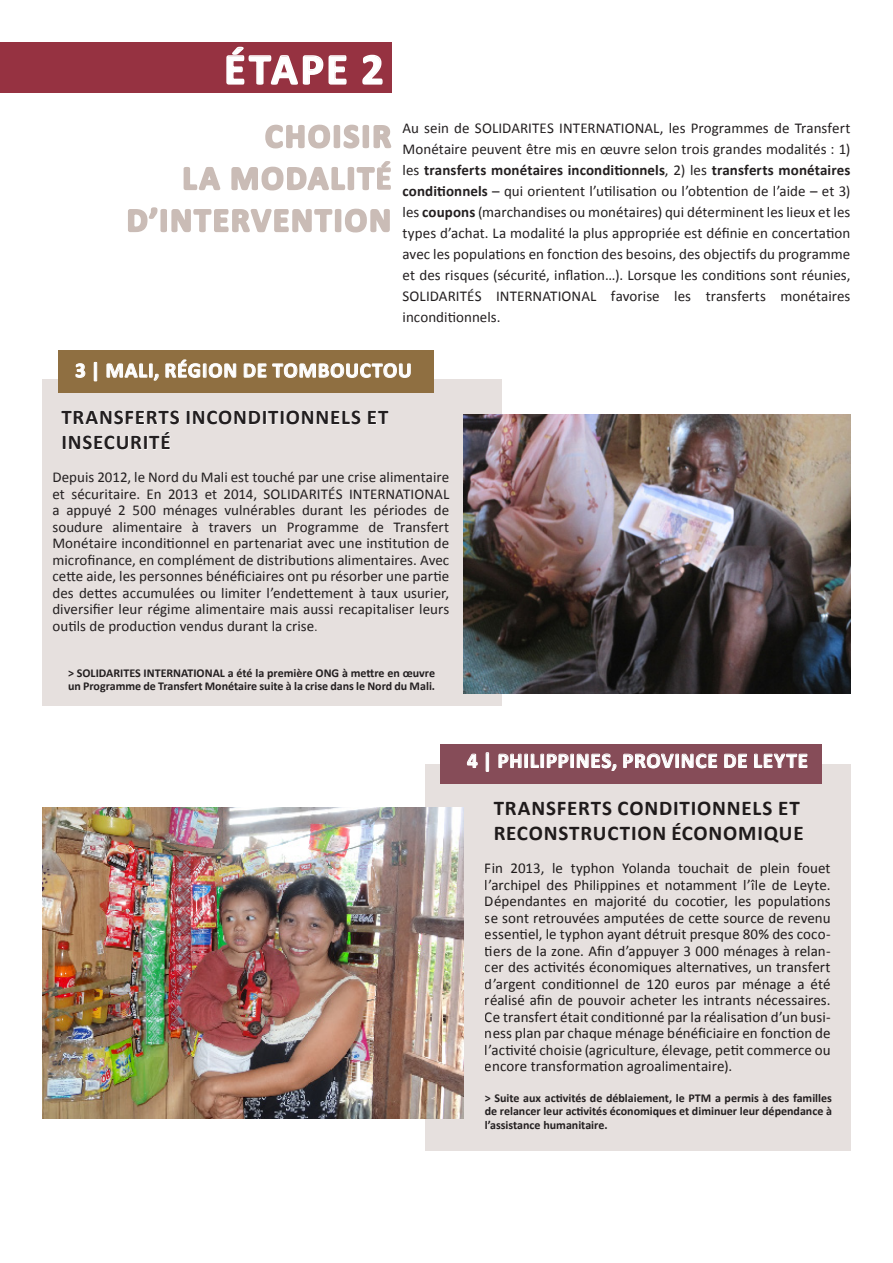
<style>
.page{position:relative;width:893px;height:1263px;background:#fff}
.page>*{position:absolute;margin:0;border:0;box-sizing:border-box;transform-origin:0 0}
.t1{font:700 44.1px "Calibri";letter-spacing:.06em;color:#fff}
.t2{font:700 33px/42px "Calibri";letter-spacing:.065em;color:#cabcb6;text-align:right}
.t3{font:700 21px/25.2px "Calibri";letter-spacing:.04em;color:#231f20}
.t4{font:700 21px "Calibri";letter-spacing:.035em;color:#fff}
.t5{font:15px/16.5px "Calibri";letter-spacing:.005em;color:#231f20;text-align:justify}
.t6{font:700 12px/13.5px "Calibri";color:#231f20}
.s1{font-weight:700}
.s2{font-weight:300}
</style>
<div class="page">
<div style="left:43px;top:380px;width:459px;height:326px;background:#e6e0de"></div>
<div style="left:425px;top:764px;width:425px;height:387px;background:#e6e0de"></div>
<div style="left:0;top:43px;width:392px;height:50px;background:#963241"></div>
<svg style="left:226px;top:46px;width:121px;height:39px"></svg>
<svg style="left:362px;top:54px;width:21px;height:31px"></svg>
<svg style="left:128px;top:124px;width:264px;height:109px"></svg>
<svg style="left:61px;top:410px;width:119px;height:15px"></svg>
<svg style="left:186px;top:410px;width:175px;height:15px"></svg>
<svg style="left:368px;top:410px;width:21px;height:15px"></svg>
<svg style="left:62px;top:431px;width:108px;height:19px"></svg>
<div style="left:58px;top:350px;width:376px;height:43px;background:#8f6f41"></div>
<div style="left:441px;top:744px;width:381px;height:40px;background:#864c58"></div>
<svg style="left:75px;top:363px;width:11px;height:15px"></svg>
<svg style="left:93px;top:361px;width:5px;height:21px"></svg>
<svg style="left:106px;top:363px;width:53px;height:18px"></svg>
<svg style="left:165px;top:359px;width:72px;height:19px"></svg>
<svg style="left:243px;top:363px;width:168px;height:15px"></svg>
<svg style="left:467px;top:753px;width:11px;height:15px"></svg>
<svg style="left:485px;top:752px;width:4px;height:20px"></svg>
<svg style="left:498px;top:753px;width:119px;height:18px"></svg>
<svg style="left:623px;top:753px;width:94px;height:16px"></svg>
<svg style="left:724px;top:753px;width:23px;height:15px"></svg>
<svg style="left:754px;top:753px;width:54px;height:15px"></svg>
<img style="left:463px;top:415px;width:387px;height:278px">
<img style="left:43px;top:808px;width:420px;height:310px">
<p class="t1" style="left:224px;top:41px;width:161px">ÉTAPE 2</p>
<p class="t2" style="left:127px;top:115px;width:266px">CHOISIR<br>LA MODALITÉ<br>D’INTERVENTION</p>
<p class="t5" style="left:403px;top:118px;width:449px;line-height:21px">Au sein de SOLIDARITES INTERNATIONAL, les Programmes de Transfert Monétaire peuvent être mis en œuvre selon trois grandes modalités : 1) les <span class="s1">transferts monétaires inconditionnels</span>, 2) les <span class="s1">transferts monétaires conditionnels</span> – qui orientent l’utilisation ou l’obtention de l’aide – et 3) les <span class="s1">coupons</span> (marchandises ou monétaires) qui déterminent les lieux et les types d’achat. La modalité la plus appropriée est définie en concertation avec les populations en fonction des besoins, des objectifs du programme et des risques (sécurité, inflation…). Lorsque les conditions sont réunies, SOLIDARITÉS INTERNATIONAL favorise les transferts monétaires inconditionnels.</p>
<p class="t4" style="left:75px;top:357px;width:338px">3 | MALI, RÉGION DE TOMBOUCTOU</p>
<p class="t3" style="left:61px;top:404px;width:329px">TRANSFERTS INCONDITIONNELS ET</p>
<p class="t3" style="left:61px;top:430px;width:111px">INSECURITÉ</p>
<p class="t5" style="left:52px;top:469px;width:398px">Depuis 2012, le Nord du Mali est touché par une crise alimentaire et sécuritaire. En 2013 et 2014, SOLIDARITÉS INTERNATIONAL a appuyé 2 500 ménages vulnérables durant les périodes de soudure alimentaire à travers un Programme de Transfert Monétaire inconditionnel en partenariat avec une institution de microfinance, en complément de distributions alimentaires. Avec cette aide, les personnes bénéficiaires ont pu résorber une partie des dettes accumulées ou limiter l’endettement à taux usurier, diversifier leur régime alimentaire mais aussi recapitaliser leurs outils de production vendus durant la crise<span class="s2">.</span></p>
<p class="t6" style="left:68px;top:666px;width:369px">&gt; SOLIDARITES INTERNATIONAL a été la première ONG à mettre en œuvre un Programme de Transfert Monétaire suite à la crise dans le Nord du Mali.</p>
<p class="t4" style="left:467px;top:747px;width:342px">4 | PHILIPPINES, PROVINCE DE LEYTE</p>
<h3 class="t3" style="left:494px;top:796px;width:311px">TRANSFERTS CONDITIONNELS ET<br>RECONSTRUCTION ÉCONOMIQUE</h3>
<p class="t5" style="left:485px;top:860px;width:347px">Fin 2013, le typhon Yolanda touchait de plein fouet l’archipel des Philippines et notamment l’île de Leyte.<br>Dépendantes en majorité du cocotier, les populations se sont retrouvées amputées de cette source de revenu essentiel, le typhon ayant détruit presque 80% des coco&shy;tiers de la zone. Afin d’appuyer 3 000 ménages à relan&shy;cer des activités économiques alternatives, un transfert d’argent conditionnel de 120 euros par ménage a été réalisé afin de pouvoir acheter les intrants nécessaires.<br>Ce transfert était conditionné par la réalisation d’un busi&shy;ness plan par chaque ménage bénéficiaire en fonction de l’activité choisie (agriculture, élevage, petit commerce ou encore transformation agroalimentaire).</p>
<p class="t6" style="left:485px;top:1091px;width:349px;text-align:justify">&gt; Suite aux activités de déblaiement, le PTM a permis à des familles de relancer leur activités économiques et diminuer leur dépendance à l’assistance humanitaire.</p>
</div>
